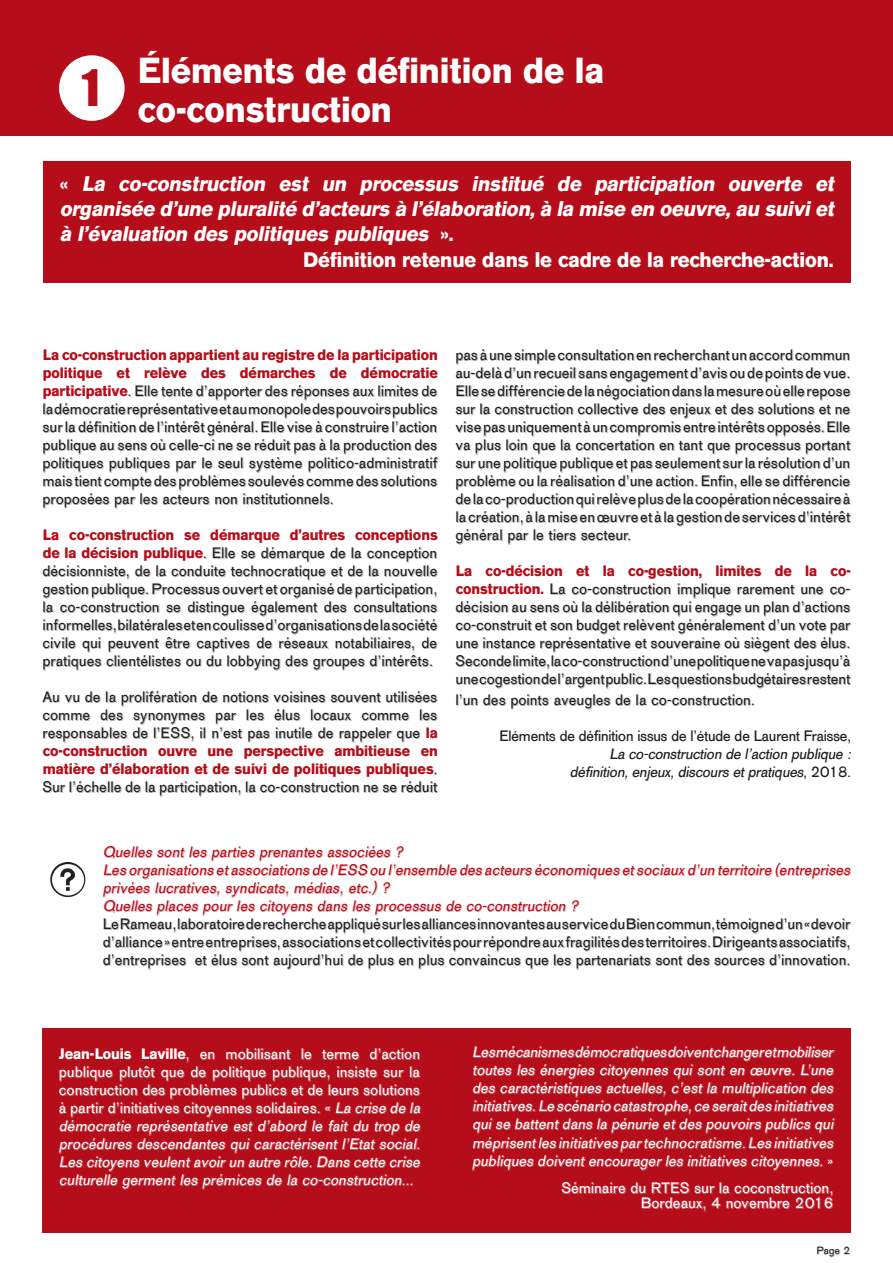
<style>
.page{position:relative;width:893px;height:1263px;background:#fff}
.page>*{position:absolute;margin:0;border:0;box-sizing:border-box;transform-origin:0 0}
.t1{font:46.2px "Impact";color:#b50e1a}
.t2{font:700 36px "AG Old Face";color:#fff}
.t3{font:italic 700 21px/25.2px "AG Old Face";color:#fff;text-align:justify}
.t4{font:700 21px "AG Old Face";letter-spacing:-.005em;color:#fff}
.t5{font:15px/18px "AG Old Face Shaded";letter-spacing:-.005em;color:#231f20;text-align:justify}
.t6{font:italic 15px/18px "AG Old Face Shaded";color:#fff}
.t7{font:italic 15px/18px "AG Old Face Shaded";color:#b50e1a}
.t8{font:italic 15px "AG Old Face";color:#231f20}
.t9{font:15px "AG Old Face Shaded";letter-spacing:-.005em;color:#fff}
.t10{font:15px "AG Old Face";letter-spacing:-.005em;color:#231f20}
.t11{font:10.5px "AG Old Face Shaded";color:#231f20}
.s1{font-style:normal}
.s2{font-family:"AG Old Face";font-weight:700;color:#b50e1a}
.s3{font-family:"AG Old Face";font-weight:700;font-style:normal}
</style>
<div class="page">
<div style="left:0;top:0;width:893px;height:136px;background:#b50e1a"></div>
<div style="left:59px;top:55px;width:66px;height:66px;background:#fff;border-radius:50%"></div>
<div style="left:43px;top:162px;width:808px;height:121px;background:#b50e1a"></div>
<div style="left:42px;top:1029px;width:809px;height:204px;background:#b50e1a"></div>
<img style="left:50px;top:862px;width:35px;height:35px;border-radius:18px">
<p class="t1" style="left:82px;top:52px;width:19px">1</p>
<p class="t2" style="left:138px;top:48px;width:468px">Éléments de définition de la</p>
<p class="t2" style="left:138px;top:88px;width:256px">co-construction</p>
<p class="t3" style="left:60px;top:171px;width:780px"><span class="s1">«</span> La co-construction est un processus institué de participation ouverte et organisée d’une pluralité d’acteurs à l’élaboration,à la mise en oeuvre,au suiviet à l’évaluation des politiques publiques <span class="s1">» .</span></p>
<p class="t4" style="left:303px;top:247px;width:532px">Définition retenue dans le cadre de la recherche-action.</p>
<p class="t5" style="left:43px;top:345px;width:397px"><span class="s2">La co-construction appartient au registre de la participation politique et relève des démarches de démocratie participative</span>. Elle tente d’apporter des réponses aux limites de la démocratie représentative et au monopole des pouvoirs publics sur la définition de l’intérêt général. Elle vise à construire l’action publique au sens où celle-ci ne se réduit pas à la production des politiques publiques par le seul système politico-administratif mais tient compte des problèmes soulevés comme des solutions proposées par les acteurs non institutionnels.</p>
<p class="t5" style="left:43px;top:525px;width:397px"><span class="s2">La co-construction se démarque d’autres conceptions de la décision publique</span>. Elle se démarque de la conception décisionniste, de la conduite technocratique et de la nouvelle gestion publique. Processus ouvert et organisé de participation, la co-construction se distingue également des consultations informelles, bilatérales et en coulisse d’organisations de la société civile qui peuvent être captives de réseaux notabiliaires, de pratiques clientélistes ou du lobbying des groupes d’intérêts.</p>
<p class="t5" style="left:43px;top:687px;width:396px">Au vu de la prolifération de notions voisines souvent utilisées comme des synonymes par les élus locaux comme les responsables de l’ESS, il n’est pas inutile de rappeler que <span class="s2">la co-construction ouvre une perspective ambitieuse en matière d’élaboration et de suivi de politiques publiques</span>.<br>Sur l’échelle de la participation, la co-construction ne se réduit</p>
<p class="t5" style="left:456px;top:345px;width:396px">pas à une simple consultation en recherchant un accord commun au-delà d’un recueil sans engagement d’avis ou de points de vue.<br>Elle se différencie de la négociation dans la mesure où elle repose sur la construction collective des enjeux et des solutions et ne vise pas uniquement à un compromis entre intérêts opposés. Elle va plus loin que la concertation en tant que processus portant sur une politique publique et pas seulement sur la résolution d’un problème ou la réalisation d’une action. Enfin, elle se différencie de la co-production qui relève plus de la coopération nécessaire à la création, à la mise en œuvre et à la gestion de services d’intérêt général par le tiers secteur.</p>
<p class="t5" style="left:456px;top:561px;width:397px"><span class="s2">La co-décision et la co-gestion, limites de la co&shy;construction.</span> La co-construction implique rarement une co&shy;décision au sens où la délibération qui engage un plan d’actions co-construit et son budget relèvent généralement d’un vote par une instance représentative et souveraine où siègent des élus.<br>Seconde limite, la co-construction d’une politique ne va pas jusqu’à une cogestion de l’argent public. Les questions budgétaires restent</p>
<p class="t5" style="left:456px;top:691px;width:301px">l’un des points aveugles de la co-construction.</p>
<p class="t10" style="left:499px;top:727px;width:353px">Eléments de définition issus de l’étude de Laurent Fraisse,</p>
<p class="t8" style="left:609px;top:745px;width:246px">La co-construction de l’action publique :</p>
<p class="t8" style="left:570px;top:763px;width:282px">définition,enjeux,discours etpratiques<span class="s1">, 2 0 1 8 .</span></p>
<p class="t7" style="left:103px;top:842px;width:305px">Quelles sont les parties prenantes associées ?</p>
<p class="t7" style="left:103px;top:860px;width:752px">Les organisations etassociations de l’ESS ou l’ensemble des acteurs économiques etsociaux d’un territoire (entreprises privées lucratives, syndicats, médias, etc.) ?</p>
<p class="t7" style="left:103px;top:896px;width:480px">Quelles places pour les citoyens dans les processus de co-construction ?</p>
<p class="t5" style="left:103px;top:914px;width:749px">Le Rameau, laboratoire de recherche appliqué sur les alliances innovantes au service du Bien commun, témoigne d’un «devoir d’alliance» entre entreprises, associations et collectivités pour répondre aux fragilités des territoires. Dirigeants associatifs, d’entreprises et élus sont aujourd’hui de plus en plus convaincus que les partenariats sont des sources d’innovation.</p>
<p class="t6" style="left:59px;top:1044px;width:366px"><span class="s3">Jean-Louis Laville</span><span class="s1">, en mobilisant le terme d’action publique plutôt que de politique publique, insiste sur la construction des problèmes publics et de leurs solutions à partir d’initiatives citoyennes solidaires. «</span> La crise de la démocratie représentative est d’abord le fait du trop de procédures descendantes qui caractérisent l’Etat social.<br>Les citoyens veulentavoirun autre rôle.Dans cette crise culturelle germent les prémices de la co-construction...</p>
<p class="t6" style="left:472px;top:1043px;width:366px;text-align:justify">Les mécanismes démocratiques doiventchangeretmobiliser toutes les énergies citoyennes qui sont en œuvre. L’une des caractéristiques actuelles, c’est la multiplication des initiatives.Le scénario catastrophe,ce seraitdes initiatives quise battentdans la pénurie etdes pouvoirs publics qui méprisentles initiatives partechnocratisme.Les initiatives publiques doiventencouragerles initiatives citoyennes.<span class="s1">»</span></p>
<p class="t9" style="left:562px;top:1178px;width:273px">Séminaire du RTES sur la coconstruction,</p>
<p class="t9" style="left:641px;top:1193px;width:194px">Bordeaux, 4 novembre 2016</p>
<p class="t11" style="left:817px;top:1244px;width:35px">Page 2</p>
</div>
